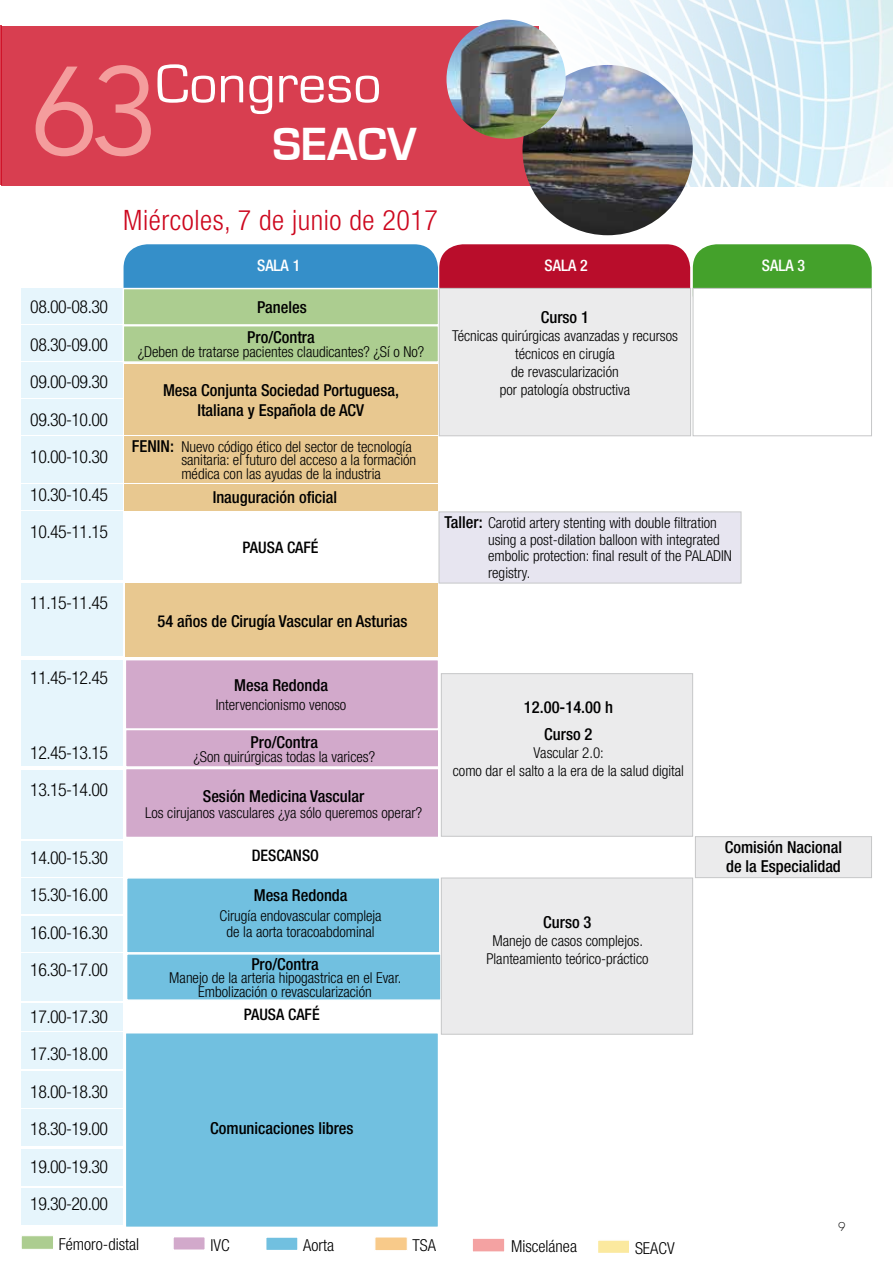
<style>
.page{position:relative;width:893px;height:1263px;background:#fff}
.page>*{position:absolute;margin:0;border:0;box-sizing:border-box;transform-origin:0 0}
.t1{font:56.4px "Eurostile";color:#fff}
.t2{font:700 48px "Eurostile";color:#fff}
.t3{font:300 condensed 28.2px "Helvetica Neue LT Com";letter-spacing:.02em;color:#cd071e}
.t4{font:300 condensed 17.85px/37.5px "Helvetica Neue LT Com";letter-spacing:-.03em;color:#000;text-align:justify}
.t5{font:500 condensed 16.5px/27px "Helvetica Neue LT Com";color:#000;text-align:center}
.t6{font:300 condensed 16.5px "Helvetica Neue LT Com";color:#000}
.t7{font:500 condensed 15.9px "Helvetica Neue LT Com";color:#000}
.t8{font:500 condensed 15.9px "Helvetica Neue LT Com";color:#fff}
.t9{font:300 condensed 15px/18px "Helvetica Neue LT Com";color:#000;text-align:center}
.t10{font:300 13.5px "Futura T";color:#000}
.s1{font-family:"Avenir";font-size:124.65px;color:#f49d9d}
.s2{font-weight:500;font-size:16.5px}
</style>
<div class="page">
<div style="left:21px;top:1235px;width:33px;height:15px;background:#accd90;border:1px solid #fff"></div>
<div style="left:265px;top:1236px;width:34px;height:15px;background:#71c0e0;border:2px solid #fff"></div>
<div style="left:375px;top:1236px;width:33px;height:15px;background:#f8ca8a;border:1px solid #fff"></div>
<div style="left:472px;top:1238px;width:33px;height:14px;background:#f4a2a2;border:1px solid #fff"></div>
<div style="left:172px;top:1236px;width:34px;height:15px;background:#d2a9cb;border:2px solid #fff"></div>
<div style="left:597px;top:1239px;width:33px;height:15px;background:#fbe99f;border:2px solid #fff"></div>
<div style="left:21px;top:731px;width:101px;height:35px;background:#e6f5fc"></div>
<div style="left:21px;top:770px;width:101px;height:68px;background:#e6f5fc"></div>
<div style="left:21px;top:879px;width:101px;height:35px;background:#e6f5fc"></div>
<div style="left:21px;top:953px;width:101px;height:48px;background:#e6f5fc"></div>
<div style="left:21px;top:841px;width:101px;height:35px;background:#e6f5fc"></div>
<div style="left:21px;top:916px;width:101px;height:35px;background:#e6f5fc"></div>
<div style="left:21px;top:1032px;width:101px;height:37px;background:#e6f5fc"></div>
<div style="left:21px;top:1149px;width:101px;height:37px;background:#e6f5fc"></div>
<div style="left:21px;top:1071px;width:101px;height:37px;background:#e6f5fc"></div>
<div style="left:21px;top:1188px;width:101px;height:37px;background:#e6f5fc"></div>
<div style="left:21px;top:1003px;width:101px;height:27px;background:#e6f5fc"></div>
<div style="left:21px;top:1109px;width:101px;height:37px;background:#e6f5fc"></div>
<div style="left:126px;top:877px;width:315px;height:76px;background:#71c0e0;border:2px solid #fff"></div>
<div style="left:125px;top:1032px;width:314px;height:196px;background:#71c0e0;border:2px solid #fff"></div>
<div style="left:126px;top:953px;width:316px;height:48px;background:#71c0e0;border:2px solid #fff"></div>
<div style="left:441px;top:878px;width:252px;height:156px;background:#ebebec;border:1px solid #c6c7c8"></div>
<div style="left:21px;top:288px;width:101px;height:36px;background:#e6f5fc"></div>
<div style="left:21px;top:362px;width:101px;height:36px;background:#e6f5fc"></div>
<div style="left:21px;top:436px;width:101px;height:47px;background:#e6f5fc"></div>
<div style="left:21px;top:512px;width:101px;height:68px;background:#e6f5fc"></div>
<div style="left:21px;top:583px;width:101px;height:72px;background:#e6f5fc"></div>
<div style="left:21px;top:484px;width:101px;height:25px;background:#e6f5fc"></div>
<div style="left:21px;top:621px;width:101px;height:35px;background:#e6f5fc"></div>
<div style="left:21px;top:325px;width:101px;height:35px;background:#e6f5fc"></div>
<div style="left:21px;top:660px;width:101px;height:69px;background:#e6f5fc"></div>
<div style="left:21px;top:399px;width:101px;height:35px;background:#e6f5fc"></div>
<div style="left:124px;top:244px;width:314px;height:75px;background:#358fc9;border-radius:24px"></div>
<div style="left:439px;top:244px;width:251px;height:75px;background:#b90d2b;border-radius:24px"></div>
<div style="left:123px;top:288px;width:316px;height:38px;background:#accd90;border:2px solid #fff"></div>
<div style="left:123px;top:325px;width:316px;height:38px;background:#accd90;border:2px solid #fff"></div>
<div style="left:124px;top:364px;width:314px;height:70px;background:#e8c890"></div>
<div style="left:125px;top:436px;width:313px;height:47px;background:#e8c890"></div>
<div style="left:126px;top:583px;width:312px;height:74px;background:#e8c890"></div>
<div style="left:125px;top:659px;width:314px;height:71px;background:#d2a9cb;border:2px solid #fff"></div>
<div style="left:125px;top:729px;width:314px;height:39px;background:#d2a9cb;border:2px solid #fff"></div>
<div style="left:125px;top:768px;width:314px;height:70px;background:#d2a9cb;border:2px solid #fff"></div>
<div style="left:125px;top:484px;width:313px;height:26px;background:#e8c890"></div>
<div style="left:439px;top:288px;width:252px;height:148px;background:#ebebec;border:1px solid #c6c7c8"></div>
<div style="left:441px;top:673px;width:252px;height:163px;background:#ebebec;border:1px solid #c6c7c8"></div>
<div style="left:439px;top:512px;width:302px;height:71px;background:#e7e5f0;border:1px solid #c6c7c8"></div>
<div style="left:693px;top:244px;width:179px;height:75px;background:#44a12b;border-radius:24px"></div>
<div style="left:693px;top:288px;width:179px;height:148px;background:#fff;border:1px solid #c6c7c8"></div>
<div style="left:695px;top:836px;width:177px;height:42px;background:#ebebec;border:1px solid #c6c7c8"></div>
<img style="left:540px;top:0;width:353px;height:186px">
<div style="left:2px;top:27px;width:537px;height:159px;background:#d83e50"></div>
<hr style="left:0;top:26px;width:2px;height:159px;background:#cd071e">
<img style="left:522px;top:65px;width:171px;height:170px;border-radius:85px">
<img style="left:446px;top:20px;width:120px;height:119px;border-radius:60px">
<h1 class="t1" style="left:30px;top:53px;width:354px"><span class="s1">63</span>Congreso</h1>
<h2 class="t2" style="left:272px;top:118px;width:146px">SEACV</h2>
<p class="t4" style="left:30px;top:288px;width:79px">08.00-08.30<br>08.30-09.00<br>09.00-09.30<br>09.30-10.00<br>10.00-10.30<br>10.30-10.45<br>10.45-11.15</p>
<p class="t4" style="left:30px;top:584px;width:79px">11.15-11.45</p>
<p class="t4" style="left:30px;top:659px;width:79px">11.45-12.45</p>
<p class="t4" style="left:30px;top:734px;width:79px">12.45-13.15<br>13.15-14.00</p>
<p class="t4" style="left:30px;top:839px;width:79px">14.00-15.30<br>15.30-16.00<br>16.00-16.30<br>16.30-17.00</p>
<p class="t4" style="left:30px;top:998px;width:79px">17.00-17.30<br>17.30-18.00<br>18.00-18.30<br>18.30-19.00<br>19.00-19.30<br>19.30-20.00</p>
<h3 class="t3" style="left:123px;top:204px;width:316px">Miércoles, 7 de junio de 2017</h3>
<p class="t8" style="left:257px;top:256px;width:45px">SALA 1</p>
<p class="t8" style="left:545px;top:256px;width:45px">SALA 2</p>
<p class="t5" style="left:257px;top:294px;width:51px">Paneles</p>
<p class="t5" style="left:247px;top:323px;width:69px">Pro/Contra</p>
<p class="t9" style="left:138px;top:342px;width:288px">¿Deben de tratarse pacientes claudicantes? ¿Sí o No?</p>
<p class="t5" style="left:163px;top:381px;width:238px;line-height:19.8px">Mesa Conjunta Sociedad Portuguesa,<br>Italiana y Española de ACV</p>
<p class="t9" style="left:181px;top:439px;width:236px;line-height:13.5px;text-align:left;text-indent:-49px"><span class="s2">FENIN:</span> Nuevo código ético del sector de tecnología sanitaria: el futuro del acceso a la formación médica con las ayudas de la industria</p>
<p class="t5" style="left:213px;top:484px;width:126px">Inauguración oficial</p>
<p class="t7" style="left:243px;top:538px;width:77px">PAUSA CAFÉ</p>
<p class="t5" style="left:157px;top:607px;width:252px">54 años de Cirugía Vascular en Asturias</p>
<p class="t5" style="left:234px;top:671px;width:95px">Mesa Redonda</p>
<p class="t9" style="left:216px;top:696px;width:132px">Intervencionismo venoso</p>
<p class="t5" style="left:251px;top:729px;width:69px">Pro/Contra</p>
<p class="t9" style="left:194px;top:748px;width:183px">¿Son quirúrgicas todas la varices?</p>
<p class="t5" style="left:203px;top:782px;width:163px">Sesión Medicina Vascular</p>
<p class="t9" style="left:145px;top:804px;width:279px">Los cirujanos vasculares ¿ya sólo queremos operar?</p>
<p class="t5" style="left:541px;top:303px;width:50px">Curso 1</p>
<p class="t9" style="left:452px;top:326px;width:227px">Técnicas quirúrgicas avanzadas y recursos técnicos en cirugía<br>de revascularización<br>por patología obstructiva</p>
<p class="t9" style="left:488px;top:514px;width:245px;line-height:16.5px;text-align:left;text-indent:-43px"><span class="s2">Taller:</span> Carotid artery stenting with double filtration using a post-dilation balloon with integrated embolic protection: final result of the PALADIN registry.</p>
<p class="t5" style="left:524px;top:693px;width:90px">12.00-14.00 h<br>Curso 2</p>
<p class="t9" style="left:453px;top:743px;width:233px">Vascular 2.0:<br>como dar el salto a la era de la salud digital</p>
<p class="t8" style="left:762px;top:256px;width:45px">SALA 3</p>
<p class="t7" style="left:252px;top:846px;width:69px">DESCANSO</p>
<p class="t5" style="left:254px;top:882px;width:95px">Mesa Redonda</p>
<p class="t9" style="left:220px;top:907px;width:164px;line-height:16.5px">Cirugía endovascular compleja de la aorta toracoabdominal</p>
<p class="t5" style="left:251px;top:950px;width:69px">Pro/Contra</p>
<p class="t9" style="left:169px;top:971px;width:234px;line-height:13.5px">Manejo de la arteria hipogastrica en el Evar.<br>Embolización o revascularización</p>
<p class="t7" style="left:244px;top:1005px;width:77px">PAUSA CAFÉ</p>
<p class="t5" style="left:210px;top:1115px;width:145px">Comunicaciones libres</p>
<p class="t5" style="left:543px;top:908px;width:50px">Curso 3</p>
<p class="t9" style="left:486px;top:931px;width:164px">Manejo de casos complejos.<br>Planteamiento teórico-práctico</p>
<p class="t5" style="left:725px;top:837px;width:119px;line-height:19.5px;text-align:left">Comisión Nacional de la Especialidad</p>
<p class="t10" style="left:838px;top:1218px;width:9px">9</p>
<p class="t6" style="left:59px;top:1234px;width:82px">Fémoro-distal</p>
<p class="t6" style="left:211px;top:1235px;width:21px">IVC</p>
<p class="t6" style="left:303px;top:1236px;width:32px">Aorta</p>
<p class="t6" style="left:413px;top:1236px;width:25px">TSA</p>
<p class="t6" style="left:511px;top:1237px;width:67px">Miscelánea</p>
<p class="t6" style="left:635px;top:1238px;width:41px">SEACV</p>
</div>
